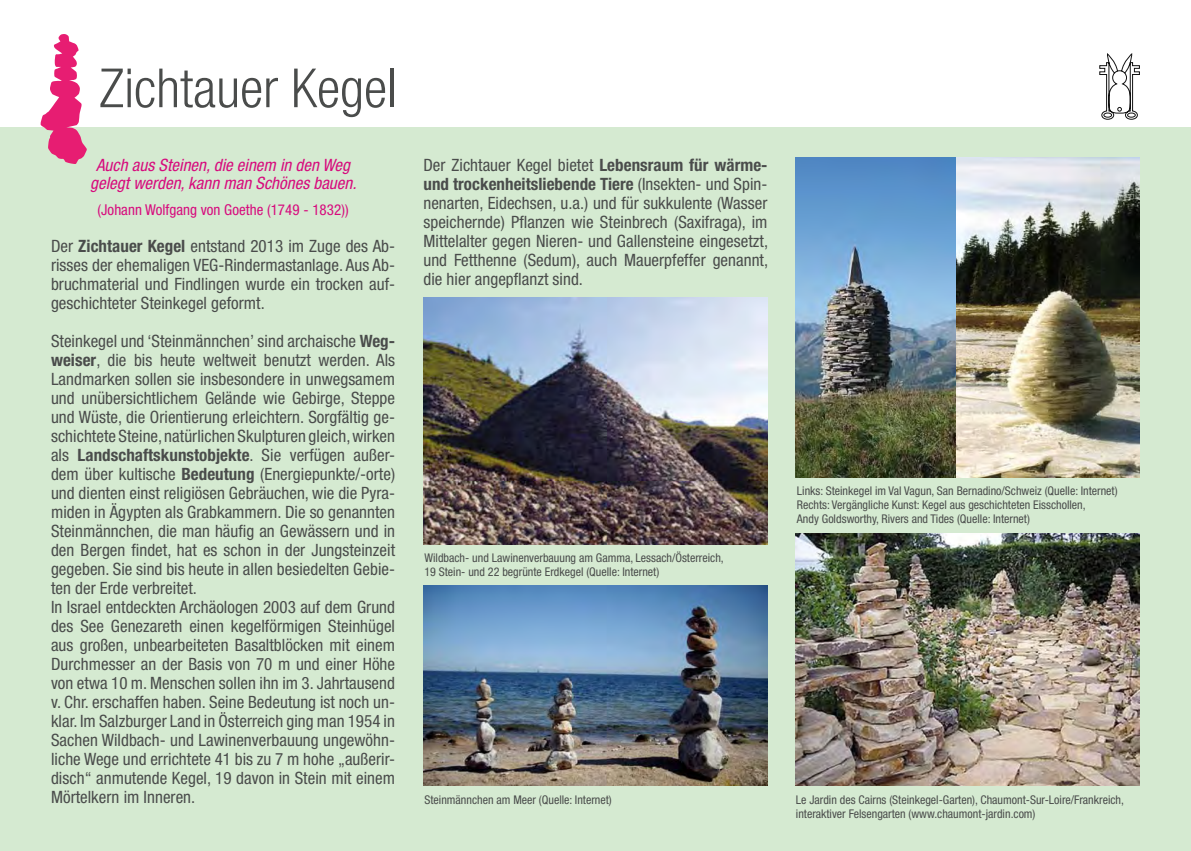
<style>
.page{position:relative;width:1191px;height:851px;background:#fff}
.page>*{position:absolute;margin:0;border:0;box-sizing:border-box;transform-origin:0 0}
.t1{font:300 condensed 54px "Helvetica Neue";color:#4a4c4b}
.t2{font:condensed 17px/19px "Helvetica Neue";letter-spacing:.005em;color:#4a4c4b;text-align:justify}
.t3{font:italic condensed 17px/18px "Helvetica Neue";letter-spacing:.005em;color:#d70b7d;text-align:center}
.t4{font:condensed 15px "Helvetica Neue";letter-spacing:.005em;color:#d70b7d}
.t5{font:condensed 12px/14px "Helvetica Neue";color:#4a4c4b}
.s1{font-weight:700}
</style>
<div class="page">
<div style="left:0;top:128px;width:1191px;height:722px;background:#d5ead1"></div>
<svg style="left:1099px;top:54px;width:40px;height:65px"></svg>
<img style="left:796px;top:533px;width:343px;height:252px">
<img style="left:423px;top:585px;width:344px;height:200px">
<img style="left:424px;top:298px;width:343px;height:246px">
<svg style="left:40px;top:34px;width:47px;height:130px"></svg>
<img style="left:955px;top:157px;width:185px;height:321px">
<img style="left:795px;top:157px;width:160px;height:321px">
<h1 class="t1" style="left:99px;top:57px;width:299px">Zichtauer Kegel</h1>
<p class="t3" style="left:90px;top:156px;width:268px">Auch aus Steinen, die einem in den Weg gelegt werden, kann man Schönes bauen.</p>
<p class="t4" style="left:97px;top:201px;width:252px">(Johann Wolfgang von Goethe (1749 - 1832))</p>
<p class="t2" style="left:51px;top:236px;width:345px">Der <span class="s1">Zichtauer Kegel</span> entstand 2013 im Zuge des Ab&shy;risses der ehemaligen VEG-Rindermastanlage. Aus Ab&shy;bruchmaterial und Findlingen wurde ein trocken auf&shy;geschichteter Steinkegel geformt.</p>
<p class="t2" style="left:51px;top:331px;width:345px;text-align:left">Steinkegel und ‘Steinmännchen’ sind archaische <span class="s1">Weg&shy;weiser</span>, die bis heute weltweit benutzt werden. Als Landmarken sollen sie insbesondere in unwegsamem und unübersichtlichem Gelände wie Gebirge, Steppe und Wüste, die Orientierung erleichtern. Sorgfältig ge&shy;schichtete Steine, natürlichen Skulpturen gleich, wirken als <span class="s1">Landschaftskunstobjekte</span>. Sie verfügen außer&shy;dem über kultische <span class="s1">Bedeutung</span> (Energiepunkte/-orte) und dienten einst religiösen Gebräuchen, wie die Pyra&shy;miden in Ägypten als Grabkammern. Die so genannten Steinmännchen, die man häufig an Gewässern und in den Bergen findet, hat es schon in der Jungsteinzeit gegeben. Sie sind bis heute in allen besiedelten Gebie&shy;ten der Erde verbreitet.<br>In Israel entdeckten Archäologen 2003 auf dem Grund des See Genezareth einen kegelförmigen Steinhügel aus großen, unbearbeiteten Basaltblöcken mit einem Durchmesser an der Basis von 70 m und einer Höhe von etwa 10 m. Menschen sollen ihn im 3. Jahrtausend v. Chr. erschaffen haben. Seine Bedeutung ist noch un&shy;klar. Im Salzburger Land in Österreich ging man 1954 in Sachen Wildbach- und Lawinenverbauung ungewöhn&shy;liche Wege und errichtete 41 bis zu 7 m hohe „außerir&shy;disch“ anmutende Kegel, 19 davon in Stein mit einem Mörtelkern im Inneren.</p>
<p class="t2" style="left:423px;top:155px;width:346px">Der Zichtauer Kegel bietet <span class="s1">Lebensraum für wärme&shy;und trockenheitsliebende Tiere</span> (Insekten- und Spin&shy;nenarten, Eidechsen, u.a.) und für sukkulente (Wasser speichernde) Pflanzen wie Steinbrech (Saxifraga), im Mittelalter gegen Nieren- und Gallensteine eingesetzt, und Fetthenne (Sedum), auch Mauerpfeffer genannt, die hier angepflanzt sind.</p>
<p class="t5" style="left:424px;top:550px;width:301px">Wildbach- und Lawinenverbauung am Gamma, Lessach/Österreich,<br>19 Stein- und 22 begrünte Erdkegel (Quelle: Internet)</p>
<p class="t5" style="left:797px;top:484px;width:322px">Links: Steinkegel im Val Vagun, San Bernadino/Schweiz (Quelle: Internet)<br>Rechts: Vergängliche Kunst: Kegel aus geschichteten Eisschollen,<br>Andy Goldsworthy, Rivers and Tides (Quelle: Internet)</p>
<p class="t5" style="left:424px;top:792px;width:189px">Steinmännchen am Meer (Quelle: Internet)</p>
<p class="t5" style="left:796px;top:792px;width:330px;line-height:14.4px">Le Jardin des Cairns (Steinkegel-Garten), Chaumont-Sur-Loire/Frankreich, interaktiver Felsengarten (www.chaumont-jardin.com)</p>
</div>
